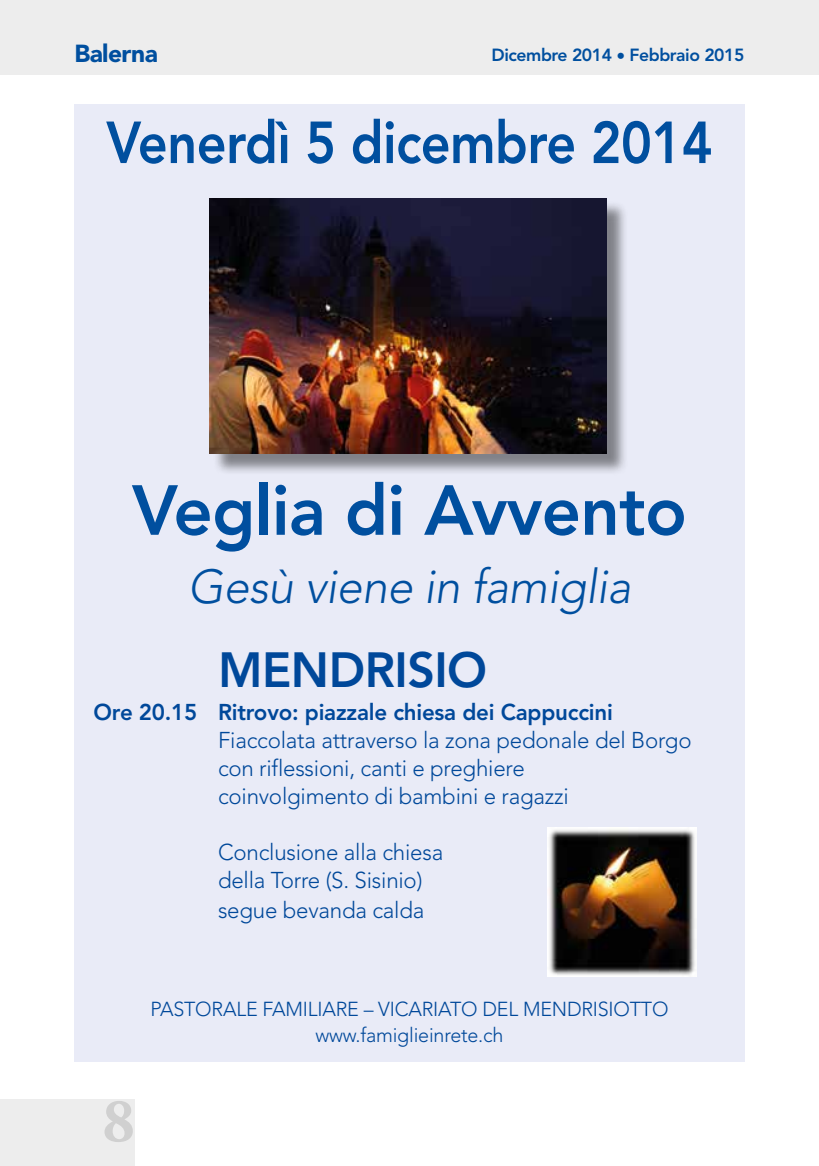
<style>
.page{position:relative;width:819px;height:1166px;background:#fff}
.page>*{position:absolute;margin:0;border:0;box-sizing:border-box;transform-origin:0 0}
.t1{font:800 70px "Avenir";letter-spacing:-.01em;color:#004f9f}
.t2{font:700 63px "Adobe Garamond Pro";color:#d0d0d0}
.t3{font:800 58.62px "Avenir";letter-spacing:-.01em;color:#004f9f;scale:.89 1}
.t4{font:800 49px "Avenir";letter-spacing:-.01em;color:#004f9f}
.t5{font:italic 300 47.25px "Avenir";letter-spacing:-.01em;color:#004f9f}
.t6{font:900 24.5px "Avenir";letter-spacing:-.025em;color:#004f9f}
.t7{font:300 22.75px/28px "Avenir";letter-spacing:-.01em;color:#004f9f}
.t8{font:800 22.75px "Avenir";letter-spacing:-.01em;color:#004f9f}
.t9{font:300 20.12px/26.2px "Avenir";letter-spacing:-.01em;color:#004f9f;text-align:center}
.t10{font:800 17.5px "Avenir";letter-spacing:-.025em;color:#004f9f}
</style>
<div class="page">
<div style="left:0;top:1099px;width:134px;height:67px;background:#ededed"></div>
<div style="left:0;top:0;width:819px;height:74px;background:#ededed"></div>
<div style="left:74px;top:104px;width:670px;height:958px;background:#e9ebf7"></div>
<img style="left:548px;top:827px;width:148px;height:149px">
<div style="left:212px;top:201px;width:416px;height:274px;background:#000;opacity:.45"></div>
<img style="left:210px;top:198px;width:396px;height:255px">
<p class="t6" style="left:74px;top:38px;width:85px">Balerna</p>
<p class="t10" style="left:491px;top:45px;width:254px">Dicembre 2014 • Febbraio 2015</p>
<h3 class="t3" style="left:106px;top:108px;width:682px">Venerdì 5 dicembre 2014</h3>
<h1 class="t1" style="left:132px;top:469px;width:556px">Veglia di Avvento</h1>
<h3 class="t5" style="left:188px;top:559px;width:445px">Gesù viene in famiglia</h3>
<h3 class="t4" style="left:218px;top:641px;width:271px">MENDRISIO</h3>
<p class="t8" style="left:94px;top:699px;width:520px">Ore 20.15 Ritrovo: piazzale chiesa dei Cappuccini</p>
<p class="t7" style="left:218px;top:726px;width:475px">Fiaccolata attraverso la zona pedonale del Borgo con riflessioni, canti e preghiere<br>coinvolgimento di bambini e ragazzi</p>
<p class="t7" style="left:218px;top:838px;width:227px;line-height:28.9px">Conclusione alla chiesa della Torre (S. Sisinio) segue bevanda calda</p>
<p class="t9" style="left:150px;top:996px;width:519px">PASTORALE FAMILIARE – VICARIATO DEL MENDRISIOTTO www.famiglieinrete.ch</p>
<h2 class="t2" style="left:102px;top:1084px;width:34px">8</h2>
</div>
